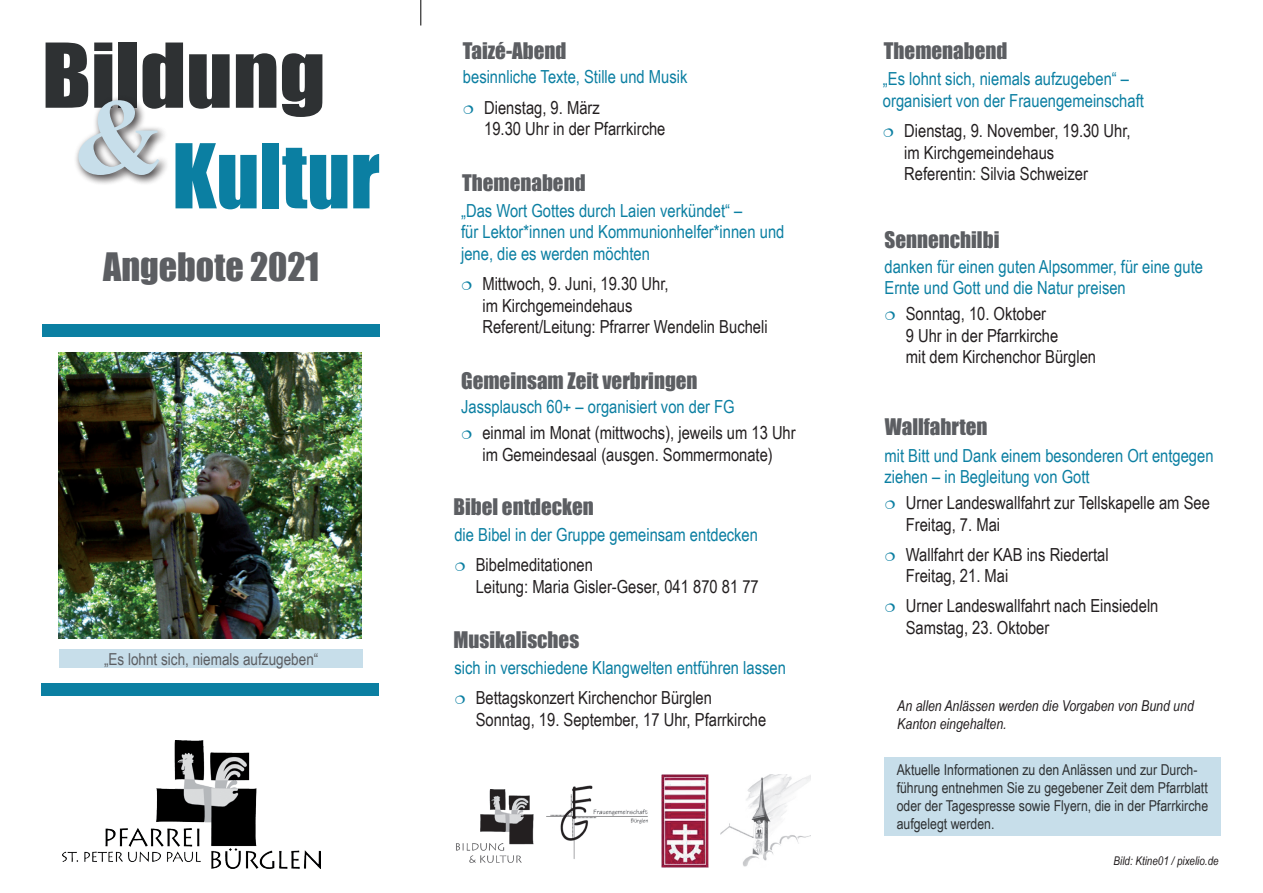
<style>
.page{position:relative;width:1263px;height:893px;background:#fff}
.page>*{position:absolute;margin:0;border:0;box-sizing:border-box;transform-origin:0 0}
.t1{font:82.5px/100.6px "Impact";color:#2e3133;scale:1.08 1}
.t2{font:36px "Impact";color:#5c5e62}
.t3{font:21px "Impact";color:#5c5e62}
.t4{font:18px/21.6px "Arial Narrow";color:#231f20}
.t5{font:18px/21.6px "Arial Narrow";color:#0b7fa2}
.t6{font:16.5px "Arial Narrow";color:#5c5e62}
.t7{font:15px/18px "Arial Narrow";color:#2e3133}
.t8{font:italic 15px/18px "Arial Narrow";color:#231f20}
.t9{font:italic 12px "Arial Narrow";color:#231f20}
.s1{color:#0b7fa2}
</style>
<div class="page">
<img style="left:63px;top:740px;width:258px;height:128px">
<svg style="left:421px;top:0;width:1px;height:26px"></svg>
<div style="left:75px;top:96px;width:96px;height:91px;background:#231f20;opacity:.4"></div>
<div style="left:884px;top:757px;width:336px;height:79px;background:#c7deea"></div>
<div style="left:60px;top:650px;width:303px;height:18px;background:#c7deea"></div>
<div style="left:41px;top:683px;width:338px;height:12px;background:#0b7fa2"></div>
<div style="left:42px;top:324px;width:338px;height:12px;background:#0b7fa2"></div>
<img style="left:546px;top:785px;width:102px;height:74px">
<img style="left:456px;top:790px;width:78px;height:73px">
<img style="left:661px;top:775px;width:48px;height:92px">
<img style="left:58px;top:353px;width:304px;height:286px">
<img style="left:721px;top:775px;width:89px;height:92px">
<h1 class="t1" style="left:74px;top:23px;width:285px;text-indent:-32px">Bildung <sup>&amp;</sup><span class="s1">Kultur</span></h1>
<h2 class="t2" style="left:103px;top:239px;width:218px">Angebote 2021</h2>
<p class="t6" style="left:104px;top:647px;width:216px">„Es lohnt sich, niemals aufzugeben“</p>
<p class="t3" style="left:463px;top:35px;width:105px">Taizé-Abend</p>
<p class="t5" style="left:463px;top:66px;width:226px">besinnliche Texte, Stille und Musik</p>
<p class="t4" style="left:484px;top:96px;width:183px">Dienstag, 9. März<br>19.30 Uhr in der Pfarrkirche</p>
<p class="t3" style="left:462px;top:166px;width:125px">Themenabend</p>
<p class="t5" style="left:461px;top:199px;width:325px">„Das Wort Gottes durch Laien verkündet“ –<br>für Lektor*innen und Kommunionhelfer*innen und jene, die es werden möchten</p>
<p class="t4" style="left:482px;top:272px;width:287px">Mittwoch, 9. Juni, 19.30 Uhr,<br>im Kirchgemeindehaus<br>Referent/Leitung: Pfrarrer Wendelin Bucheli</p>
<p class="t3" style="left:461px;top:364px;width:238px">Gemeinsam Zeit verbringen</p>
<p class="t3" style="left:884px;top:35px;width:125px">Themenabend</p>
<p class="t5" style="left:883px;top:67px;width:262px">„Es lohnt sich, niemals aufzugeben“ – organisiert von der Frauengemeinschaft</p>
<p class="t4" style="left:904px;top:119px;width:228px">Dienstag, 9. November, 19.30 Uhr, im Kirchgemeindehaus<br>Referentin: Silvia Schweizer</p>
<p class="t3" style="left:884px;top:223px;width:116px">Sennenchilbi</p>
<p class="t5" style="left:884px;top:255px;width:320px">danken für einen guten Alpsommer, für eine gute<br>Ernte und Gott und die Natur preisen</p>
<p class="t4" style="left:906px;top:302px;width:192px">Sonntag, 10. Oktober<br>9 Uhr in der Pfarrkirche<br>mit dem Kirchenchor Bürglen</p>
<p class="t5" style="left:461px;top:396px;width:275px">Jassplausch 60+ – organisiert von der FG</p>
<p class="t4" style="left:482px;top:421px;width:315px">einmal im Monat (mittwochs), jeweils um 13 Uhr im Gemeindesaal (ausgen. Sommermonate)</p>
<p class="t3" style="left:885px;top:411px;width:104px">Wallfahrten</p>
<p class="t5" style="left:884px;top:444px;width:331px">mit Bitt und Dank einem besonderen Ort entgegen ziehen – in Begleitung von Gott</p>
<p class="t4" style="left:906px;top:491px;width:306px">Urner Landeswallfahrt zur Tellskapelle am See<br>Freitag, 7. Mai</p>
<p class="t4" style="left:906px;top:543px;width:204px">Wallfahrt der KAB ins Riedertal<br>Freitag, 21. Mai</p>
<p class="t4" style="left:906px;top:595px;width:254px">Urner Landeswallfahrt nach Einsiedeln<br>Samstag, 23. Oktober</p>
<p class="t3" style="left:453px;top:490px;width:142px">Bibel entdecken</p>
<p class="t5" style="left:454px;top:523px;width:305px">die Bibel in der Gruppe gemeinsam entdecken</p>
<p class="t4" style="left:476px;top:553px;width:285px">Bibelmeditationen<br>Leitung: Maria Gisler-Geser, 041 870 81 77</p>
<p class="t3" style="left:453px;top:624px;width:127px">Musikalisches</p>
<p class="t5" style="left:454px;top:656px;width:333px">sich in verschiedene Klangwelten entführen lassen</p>
<p class="t4" style="left:476px;top:687px;width:292px">Bettagskonzert Kirchenchor Bürglen<br>Sonntag, 19. September, 17 Uhr, Pfarrkirche</p>
<p class="t8" style="left:897px;top:696px;width:298px">An allen Anlässen werden die Vorgaben von Bund und<br>Kanton eingehalten.</p>
<p class="t7" style="left:897px;top:760px;width:313px">Aktuelle Informationen zu den Anlässen und zur Durch&shy;führung entnehmen Sie zu gegebener Zeit dem Pfarrblatt oder der Tagespresse sowie Flyern, die in der Pfarrkirche aufgelegt werden.</p>
<p class="t9" style="left:1113px;top:852px;width:107px">Bild: Ktine01 / pixelio.de</p>
</div>
